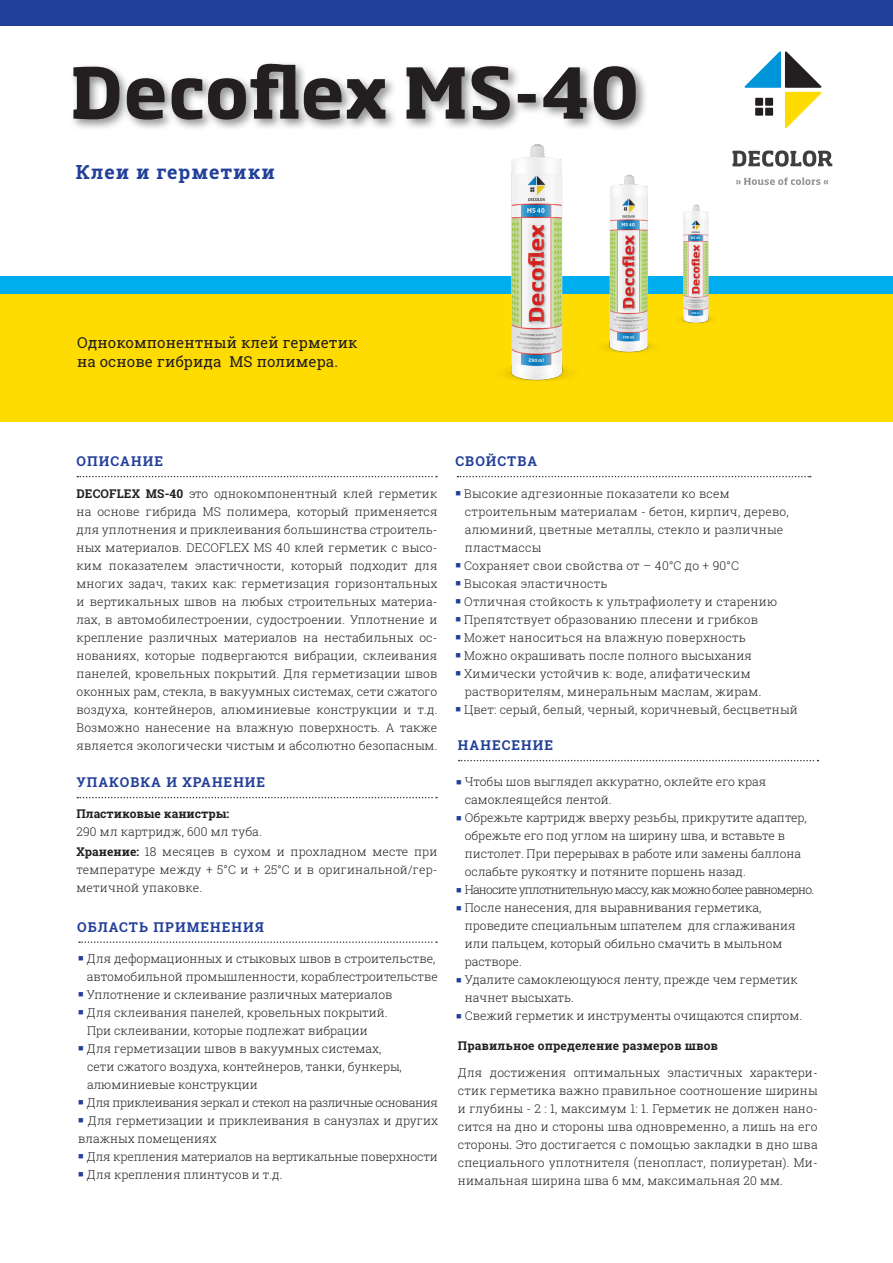
<style>
.page{position:relative;width:893px;height:1263px;background:#fff}
.page>*{position:absolute;margin:0;border:0;box-sizing:border-box;transform-origin:0 0}
.t1{font:700 19.5px "Roboto Slab";letter-spacing:.05em;color:#223f99}
.t2{font:15px "Roboto Slab";letter-spacing:.01em;color:#231f20}
.t3{font:700 13.5px "Roboto Slab";letter-spacing:.08em;color:#223f99}
.t4{font:300 12px/18px "Roboto Slab";color:#231f20;text-align:justify}
.t5{font:300 12px "Roboto Slab";letter-spacing:.02em;color:#231f20}
.t6{font:700 12px "Roboto Slab";letter-spacing:.01em;color:#231f20}
.t7{font:300 12px "Roboto Slab";letter-spacing:-.06em;color:#231f20}
.t8{font:300 12px "Roboto Slab";letter-spacing:-.03em;color:#231f20}
.s1{font-weight:700}
.s2{color:#223f99}
</style>
<div class="page">
<div style="left:69px;top:60px;width:579px;height:72px;background:#6c6d70;opacity:.75"></div>
<svg style="left:73px;top:64px;width:563px;height:56px"></svg>
<div style="left:0;top:294px;width:893px;height:128px;background:#ffdc01"></div>
<div style="left:0;top:277px;width:893px;height:17px;background:#00aeef"></div>
<div style="left:0;top:0;width:893px;height:26px;background:#223f99"></div>
<svg style="left:457px;top:476px;width:354px;height:1px"></svg>
<svg style="left:77px;top:476px;width:360px;height:1px"></svg>
<svg style="left:77px;top:797px;width:360px;height:1px"></svg>
<svg style="left:732px;top:150px;width:100px;height:17px"></svg>
<svg style="left:745px;top:51px;width:76px;height:77px"></svg>
<svg style="left:736px;top:177px;width:92px;height:8px"></svg>
<svg style="left:79px;top:941px;width:358px;height:2px"></svg>
<img style="left:469px;top:119px;width:135px;height:262px">
<img style="left:578px;top:156px;width:84px;height:219px">
<img style="left:662px;top:204px;width:68px;height:120px">
<svg style="left:459px;top:760px;width:359px;height:1px"></svg>
<p class="t1" style="left:76px;top:158px;width:200px">Клеи и герметики</p>
<p class="t2" style="left:77px;top:332px;width:282px">Oднокомпонентный клей герметик</p>
<p class="t2" style="left:77px;top:352px;width:262px">на основе гибрида MS полимера.</p>
<p class="t3" style="left:77px;top:452px;width:88px">ОПИСАНИЕ</p>
<p class="t3" style="left:455px;top:452px;width:83px">СВОЙСТВА</p>
<p class="t4" style="left:77px;top:484px;width:362px"><span class="s1">DECOFLEX MS-40</span> это однокомпонентный клей герметик на основе гибрида MS полимера, который применяется для уплотнения и приклеивания большинства строитель&shy;ных материалов. DECOFLEX MS 40 клей герметик с высо&shy;ким показателем эластичности, который подходит для многих задач, таких как: герметизация горизонтальных и вертикальных швов на любых строительных материа&shy;лах, в автомобилестроении, судостроении. Уплотнение и крепление различных материалов на нестабильных ос&shy;нованиях, которые подвергаются вибрации, склеивания панелей, кровельных покрытий. Для герметизации швов оконных рам, стекла, в вакуумных системах, сети сжатого воздуха, контейнеров, алюминиевые конструкции и т.д.<br>Возможно нанесение на влажную поверхность. А также является экологически чистым и абсолютно безопасным.</p>
<p class="t5" style="left:455px;top:485px;width:276px"><span class="s2">■</span> Высокие адгезионные показатели ко всем</p>
<p class="t5" style="left:465px;top:503px;width:325px">строительным материалам - бетон, кирпич, дерево,</p>
<p class="t5" style="left:465px;top:521px;width:320px">алюминий, цветные металлы, стекло и различные</p>
<p class="t5" style="left:465px;top:539px;width:78px">пластмассы</p>
<p class="t5" style="left:455px;top:557px;width:285px"><span class="s2">■</span> Сохраняет свои свойства от – 40°С до + 90°С</p>
<p class="t5" style="left:455px;top:575px;width:154px"><span class="s2">■</span> Высокая эластичность</p>
<p class="t5" style="left:455px;top:593px;width:323px"><span class="s2">■</span> Отличная стойкость к ультрафиолету и старению</p>
<p class="t5" style="left:455px;top:611px;width:304px"><span class="s2">■</span> Препятствует образованию плесени и грибков</p>
<p class="t5" style="left:455px;top:629px;width:292px"><span class="s2">■</span> Может наноситься на влажную поверхность</p>
<p class="t4" style="left:455px;top:646px;width:298px"><span class="s2">■</span> Можно окрашивать после полного высыхания</p>
<p class="t5" style="left:455px;top:665px;width:297px"><span class="s2">■</span> Химически устойчив к: воде, алифатическим</p>
<p class="t5" style="left:465px;top:683px;width:298px">растворителям, минеральным маслам, жирам.</p>
<p class="t4" style="left:455px;top:700px;width:344px"><span class="s2">■</span> Цвет: серый, белый, черный, коричневый, бесцветный</p>
<p class="t3" style="left:458px;top:736px;width:97px">НАНЕСЕНИЕ</p>
<p class="t4" style="left:456px;top:772px;width:312px"><span class="s2">■</span> Чтобы шов выглядел аккуратно, оклейте его края</p>
<p class="t4" style="left:465px;top:790px;width:148px">самоклеящейся лентой.</p>
<p class="t4" style="left:456px;top:808px;width:352px"><span class="s2">■</span> Обрежьте картридж вверху резьбы, прикрутите адаптер,</p>
<p class="t4" style="left:465px;top:826px;width:322px">обрежьте его под углом на ширину шва, и вставьте в</p>
<p class="t4" style="left:465px;top:844px;width:338px">пистолет. При перерывах в работе или замены баллона</p>
<p class="t4" style="left:465px;top:862px;width:282px">ослабьте рукоятку и потяните поршень назад.</p>
<p class="t7" style="left:456px;top:882px;width:360px"><span class="s2">■</span> Наносите уплотнительную массу, как можно более равномерно.</p>
<p class="t4" style="left:456px;top:898px;width:307px"><span class="s2">■</span> После нанесения, для выравнивания герметика,</p>
<p class="t4" style="left:465px;top:916px;width:332px">проведите специальным шпателем для сглаживания</p>
<p class="t4" style="left:465px;top:934px;width:319px">или пальцем, который обильно смачить в мыльном</p>
<p class="t4" style="left:465px;top:952px;width:58px">растворе.</p>
<p class="t4" style="left:456px;top:970px;width:343px"><span class="s2">■</span> Удалите самоклеющуюся ленту, прежде чем герметик</p>
<p class="t4" style="left:465px;top:988px;width:111px">начнет высыхать.</p>
<p class="t4" style="left:456px;top:1006px;width:347px"><span class="s2">■</span> Свежий герметик и инструменты очищаются спиртом.</p>
<p class="t3" style="left:77px;top:773px;width:190px">УПАКОВКА И ХРАНЕНИЕ</p>
<p class="t6" style="left:77px;top:805px;width:154px">Пластиковые канистры:</p>
<p class="t4" style="left:77px;top:822px;width:187px">290 мл картридж, 600 мл туба.</p>
<p class="t4" style="left:77px;top:842px;width:362px"><span class="s1">Хранение:</span> 18 месяцев в сухом и прохладном месте при температуре между + 5°C и + 25°C и в оригинальной/гер&shy;метичной упаковке.</p>
<p class="t3" style="left:77px;top:917px;width:188px">ОБЛАСТЬ ПРИМЕНЕНИЯ</p>
<p class="t4" style="left:78px;top:949px;width:359px"><span class="s2">■</span> Для деформационных и стыковых швов в строительстве,</p>
<p class="t4" style="left:87px;top:967px;width:353px">автомобильной промышленности, кораблестроительстве</p>
<p class="t4" style="left:78px;top:985px;width:316px"><span class="s2">■</span> Уплотнение и склеивание различных материалов</p>
<p class="t4" style="left:78px;top:1003px;width:311px"><span class="s2">■</span> Для склеивания панелей, кровельных покрытий.</p>
<p class="t4" style="left:87px;top:1021px;width:282px">При склеивании, которые подлежат вибрации</p>
<p class="t4" style="left:78px;top:1039px;width:305px"><span class="s2">■</span> Для герметизации швов в вакуумных системах,</p>
<p class="t4" style="left:87px;top:1057px;width:316px">сети сжатого воздуха, контейнеров, танки, бункеры,</p>
<p class="t4" style="left:87px;top:1075px;width:172px">алюминиевые конструкции</p>
<p class="t8" style="left:78px;top:1094px;width:361px"><span class="s2">■</span> Для приклеивания зеркал и стекол на различные основания</p>
<p class="t4" style="left:78px;top:1111px;width:361px"><span class="s2">■</span> Для герметизации и приклеивания в санузлах и других влажных помещениях</p>
<p class="t4" style="left:78px;top:1147px;width:361px"><span class="s2">■</span> Для крепления материалов на вертикальные поверхности</p>
<p class="t4" style="left:78px;top:1165px;width:206px"><span class="s2">■</span> Для крепления плинтусов и т.д.</p>
<p class="t6" style="left:458px;top:1037px;width:262px">Правильное определение размеров швов</p>
<p class="t4" style="left:458px;top:1063px;width:361px">Для достижения оптимальных эластичных характери&shy;стик герметика важно правильное соотношение ширины и глубины - 2 : 1, максимум 1: 1. Герметик не должен нано&shy;сится на дно и стороны шва одновременно, а лишь на его стороны. Это достигается с помощью закладки в дно шва специального уплотнителя (пенопласт, полиуретан). Ми&shy;нимальная ширина шва 6 мм, максимальная 20 мм.</p>
</div>
